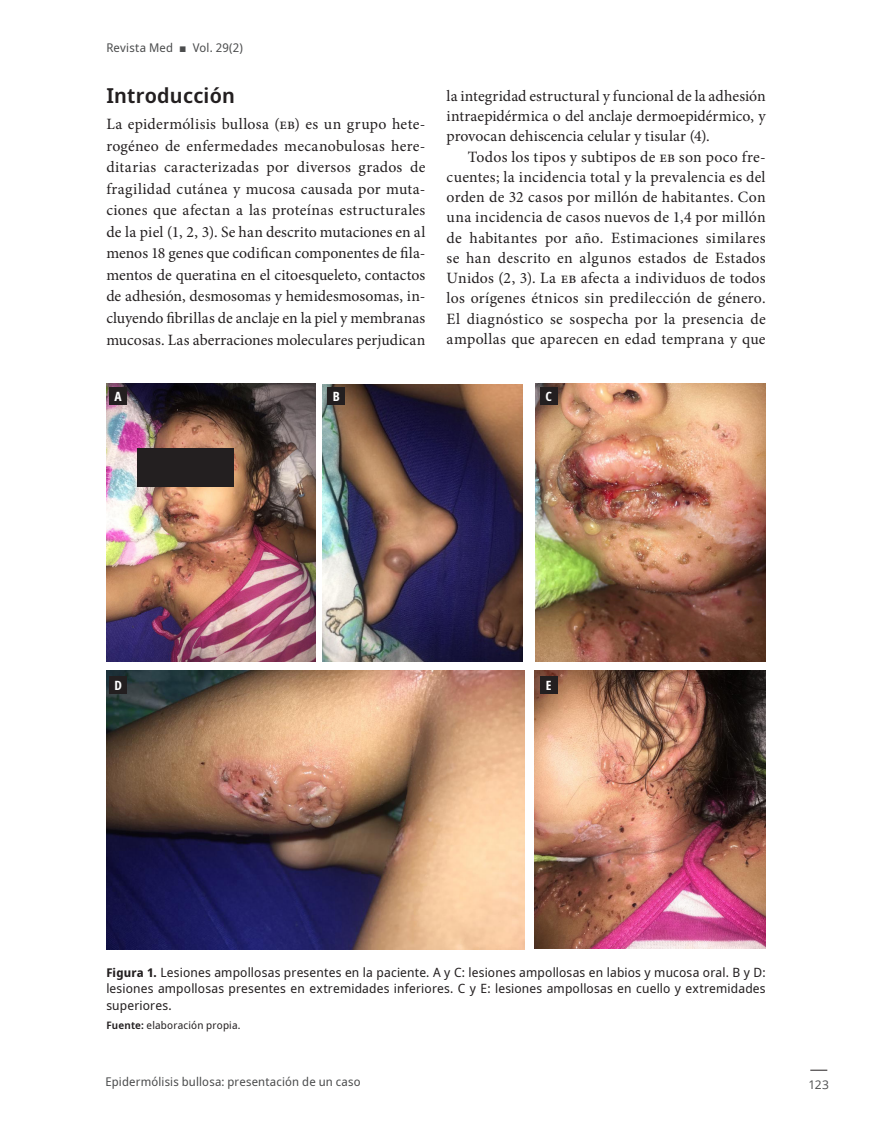
<style>
.page{position:relative;width:872px;height:1127px;background:#fff}
.page>*{position:absolute;margin:0;border:0;box-sizing:border-box;transform-origin:0 0}
.t1{font:600 21px "Noto Sans Display";letter-spacing:.01em;color:#231f20}
.t2{font:15.75px/20.2px "Minion Pro";letter-spacing:.005em;color:#231f20;text-align:justify}
.t3{font:12.75px/16.5px "Noto Sans Display";letter-spacing:.015em;color:#231f20;text-align:justify}
.t4{font:700 condensed 12.75px "Noto Sans Display";color:#fff}
.t5{font:12px "Noto Sans Display";letter-spacing:.015em;color:#4b4c4d}
.t6{font:12px "Open Sans";color:#4b4c4d}
.t7{font:10.5px "Noto Sans Display";letter-spacing:.02em;color:#231f20}
.s1{font-weight:700;font-size:12px}
.s2{font-weight:600}
</style>
<div class="page">
<svg style="left:810px;top:1070px;width:17px;height:1px"></svg>
<img style="left:535px;top:384px;width:230px;height:277px">
<img style="left:106px;top:384px;width:209px;height:278px">
<img style="left:535px;top:670px;width:230px;height:278px">
<img style="left:322px;top:384px;width:200px;height:278px">
<img style="left:106px;top:670px;width:418px;height:279px">
<div style="left:110px;top:388px;width:17px;height:17px;background:#231f20"></div>
<div style="left:328px;top:388px;width:17px;height:17px;background:#231f20"></div>
<div style="left:540px;top:388px;width:17px;height:17px;background:#231f20"></div>
<div style="left:110px;top:676px;width:17px;height:17px;background:#231f20"></div>
<div style="left:540px;top:676px;width:17px;height:17px;background:#231f20"></div>
<div style="left:137px;top:448px;width:97px;height:38px;background:#231f20"></div>
<p class="t5" style="left:106px;top:39px;width:138px">Revista Med ■ Vol. 29(2)</p>
<h1 class="t1" style="left:106px;top:81px;width:130px">Introducción</h1>
<p class="t2" style="left:106px;top:113px;width:320px;line-height:21.6px">La epidermólisis bullosa (eb) es un grupo hete&shy;rogéneo de enfermedades mecanobulosas here&shy;ditarias caracterizadas por diversos grados de fragilidad cutánea y mucosa causada por muta&shy;ciones que afectan a las proteínas estructurales de la piel (1, 2, 3). Se han descrito mutaciones en al menos 18 genes que codifican componentes de fila&shy;mentos de queratina en el citoesqueleto, contactos de adhesión, desmosomas y hemidesmosomas, in&shy;cluyendo fibrillas de anclaje en la piel y membranas mucosas. Las aberraciones moleculares perjudican</p>
<p class="t2" style="left:446px;top:86px;width:320px">la integridad estructural y funcional de la adhesión intraepidérmica o del anclaje dermoepidérmico, y provocan dehiscencia celular y tisular (4).</p>
<p class="t2" style="left:446px;top:146px;width:320px;text-indent:21px">Todos los tipos y subtipos de eb son poco fre&shy;cuentes; la incidencia total y la prevalencia es del orden de 32 casos por millón de habitantes. Con una incidencia de casos nuevos de 1,4 por millón de habitantes por año. Estimaciones similares se han descrito en algunos estados de Estados Unidos (2, 3). La eb afecta a individuos de todos los orígenes étnicos sin predilección de género.<br>El diagnóstico se sospecha por la presencia de ampollas que aparecen en edad temprana y que</p>
<p class="t4" style="left:115px;top:388px;width:9px">A</p>
<p class="t4" style="left:333px;top:388px;width:9px">B</p>
<p class="t4" style="left:545px;top:388px;width:8px">C</p>
<p class="t4" style="left:114px;top:676px;width:9px">D</p>
<p class="t4" style="left:546px;top:676px;width:7px">E</p>
<p class="t3" style="left:106px;top:964px;width:661px"><span class="s1">Figura 1.</span> Lesiones ampollosas presentes en la paciente. A y C: lesiones ampollosas en labios y mucosa oral. B y D: lesiones ampollosas presentes en extremidades inferiores. C y E: lesiones ampollosas en cuello y extremidades superiores.</p>
<p class="t7" style="left:106px;top:1017px;width:136px"><span class="s2">Fuente:</span> elaboración propia.</p>
<p class="t5" style="left:105px;top:1073px;width:257px">Epidermólisis bullosa: presentación de un caso</p>
<p class="t6" style="left:808px;top:1076px;width:22px">123</p>
</div>
